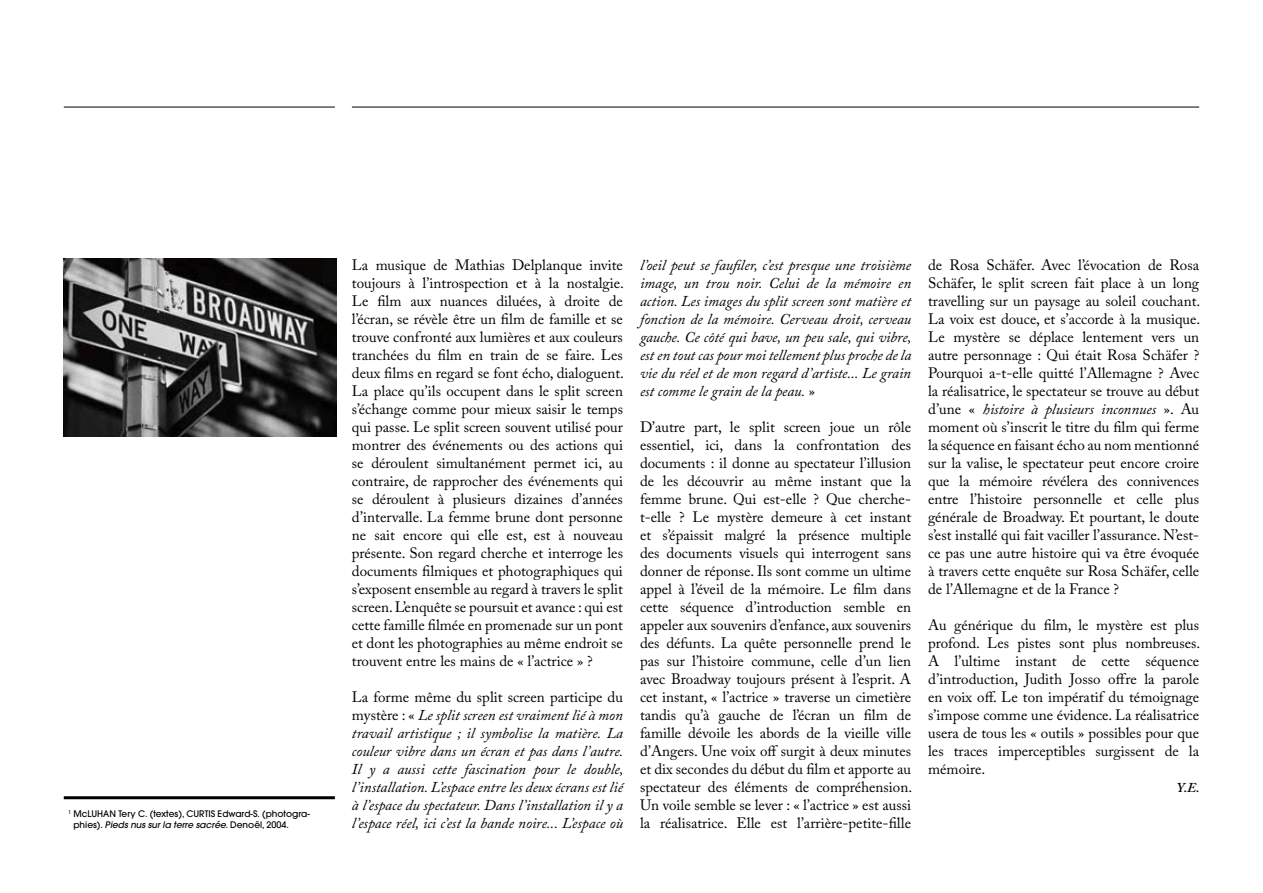
<style>
.page{position:relative;width:1263px;height:893px;background:#fff}
.page>*{position:absolute;margin:0;border:0;box-sizing:border-box;transform-origin:0 0}
.t1{font:15px/18px "Adobe Caslon Pro";color:#000;text-align:justify}
.t2{font:italic 15px/18px "Adobe Caslon Pro";color:#000;text-align:justify}
.t3{font:italic 600 13.5px "Adobe Caslon Pro";color:#000}
.t4{font:500 9px/10.8px "Avant Garde";color:#000}
.s1{font-style:italic}
.s2{font-style:normal}
.s3{font-family:"Caslon Old Face BT";font-size:16.5px}
</style>
<div class="page">
<hr style="left:64px;top:796px;width:271px;height:3px;background:#000">
<hr style="left:352px;top:107px;width:847px;height:1px;background:#000">
<img style="left:64px;top:258px;width:272px;height:179px">
<hr style="left:64px;top:107px;width:271px;height:1px;background:#000">
<p class="t4" style="left:68px;top:808px;width:243px"><sup>1</sup> McLUHAN Tery C. (textes), CURTIS Edward-S. (photogra-<br><sup>1</sup> phies). <span class="s1">Pieds nus sur la terre sacrée</span>. Denoël, 2004.</p>
<p class="t1" style="left:352px;top:256px;width:274px">La musique de Mathias Delplanque invite toujours à l’introspection et à la nostalgie.<br>Le film aux nuances diluées, à droite de l’écran, se révèle être un film de famille et se trouve confronté aux lumières et aux couleurs tranchées du film en train de se faire. Les deux films en regard se font écho, dialoguent.<br>La place qu’ils occupent dans le split screen s’échange comme pour mieux saisir le temps qui passe. Le split screen souvent utilisé pour montrer des événements ou des actions qui se déroulent simultanément permet ici, au contraire, de rapprocher des événements qui se déroulent à plusieurs dizaines d’années d’intervalle. La femme brune dont personne ne sait encore qui elle est, est à nouveau présente. Son regard cherche et interroge les documents filmiques et photographiques qui s’exposent ensemble au regard à travers le split screen. L’enquête se poursuit et avance : qui est cette famille filmée en promenade sur un pont et dont les photographies au même endroit se trouvent entre les mains de « l’actrice » ?</p>
<p class="t2" style="left:352px;top:688px;width:273px"><span class="s2">La forme même du split screen participe du mystère : «</span> Le split screen est vraiment lié à mon travail artistique ; il symbolise la matière. La couleur vibre dans un écran et pas dans l’autre.<br>Il y a aussi cette fascination pour le double, l’installation. L’espace entre les deux écrans est lié à l’espace du spectateur. Dans l’installation il y a l’espace réel, ici c’est la bande noire... L’espace où</p>
<p class="t2" style="left:640px;top:256px;width:273px">l’oeil peut se faufiler, c’est presque une troisième image, un trou noir. Celui de la mémoire en action. Les images du split screen sont matière et fonction de la mémoire. Cerveau droit, cerveau gauche. Ce côté qui bave, un peu sale, qui vibre, est en tout cas pour moi tellement plus proche de la vie du réel et de mon regard d’artiste... Le grain est comme le grain de la peau. <span class="s2">»</span></p>
<p class="t1" style="left:640px;top:418px;width:274px">D’autre part, le split screen joue un rôle essentiel, ici, dans la confrontation des documents : il donne au spectateur l’illusion de les découvrir au même instant que la femme brune. <span class="s3">Q</span>ui est-elle ? <span class="s3">Q</span>ue cherche&shy;t-elle ? Le mystère demeure à cet instant et s’épaissit malgré la présence multiple des documents visuels qui interrogent sans donner de réponse. Ils sont comme un ultime appel à l’éveil de la mémoire. Le film dans cette séquence d’introduction semble en appeler aux souvenirs d’enfance, aux souvenirs des défunts. La quête personnelle prend le pas sur l’histoire commune, celle d’un lien avec Broadway toujours présent à l’esprit. A cet instant, « l’actrice » traverse un cimetière tandis qu’à gauche de l’écran un film de famille dévoile les abords de la vieille ville d’Angers. Une voix off surgit à deux minutes et dix secondes du début du film et apporte au spectateur des éléments de compréhension.<br>Un voile semble se lever : « l’actrice » est aussi la réalisatrice. Elle est l’arrière-petite-fille</p>
<p class="t1" style="left:928px;top:256px;width:274px">de Rosa Schäfer. Avec l’évocation de Rosa Schäfer, le split screen fait place à un long travelling sur un paysage au soleil couchant.<br>La voix est douce, et s’accorde à la musique.<br>Le mystère se déplace lentement vers un autre personnage : <span class="s3">Q</span>ui était Rosa Schäfer ?<br>Pourquoi a-t-elle quitté l’Allemagne ? Avec la réalisatrice, le spectateur se trouve au début d’une « <span class="s1">histoire à plusieurs inconnues</span> ». Au moment où s’inscrit le titre du film qui ferme la séquence en faisant écho au nom mentionné sur la valise, le spectateur peut encore croire que la mémoire révélera des connivences entre l’histoire personnelle et celle plus générale de Broadway. Et pourtant, le doute s’est installé qui fait vaciller l’assurance. N’est&shy;ce pas une autre histoire qui va être évoquée à travers cette enquête sur Rosa Schäfer, celle de l’Allemagne et de la France ?</p>
<p class="t1" style="left:928px;top:616px;width:274px">Au générique du film, le mystère est plus profond. Les pistes sont plus nombreuses.<br>A l’ultime instant de cette séquence d’introduction, Judith Josso offre la parole en voix off. Le ton impératif du témoignage s’impose comme une évidence. La réalisatrice usera de tous les « outils » possibles pour que les traces imperceptibles surgissent de la mémoire.</p>
<p class="t3" style="left:1176px;top:779px;width:25px">Y.E.</p>
</div>
